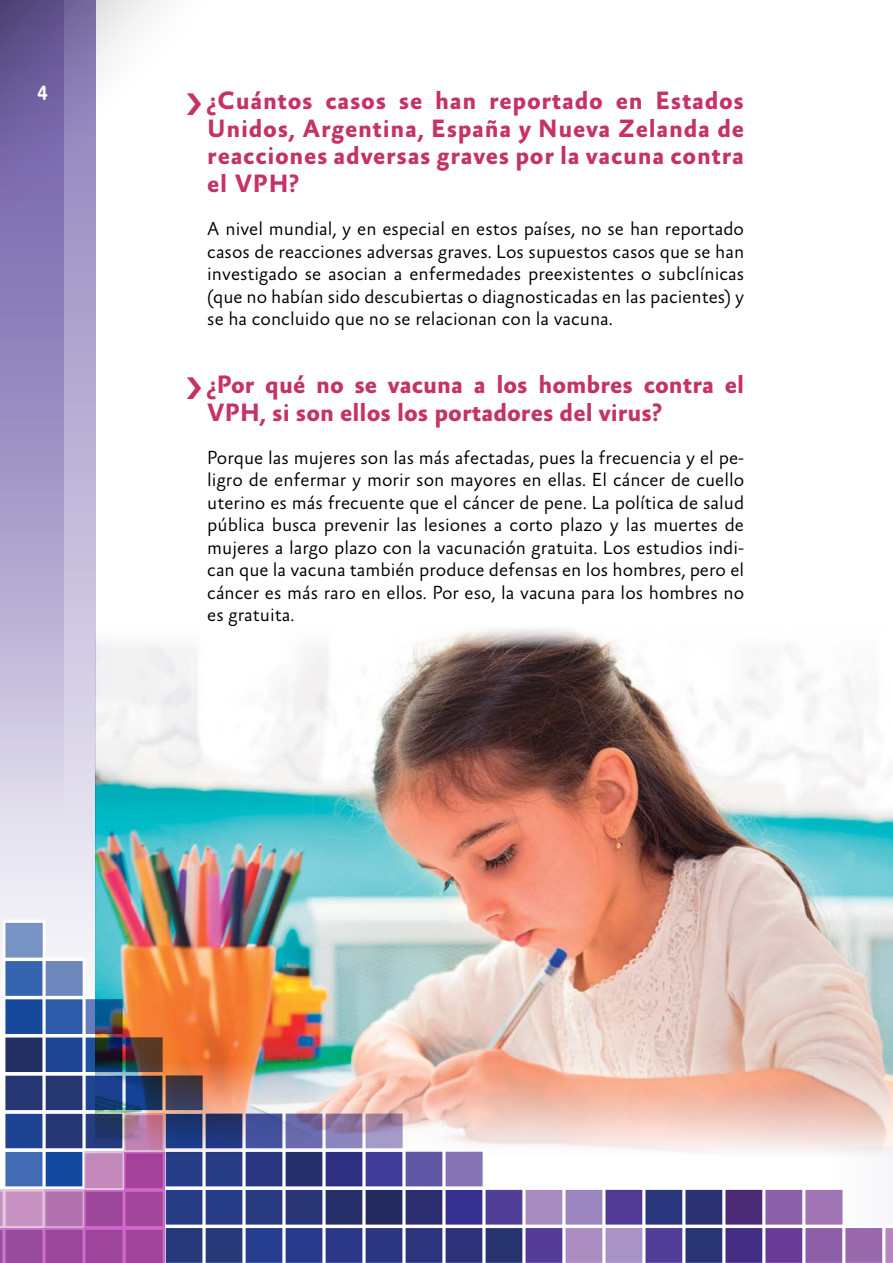
<style>
.page{position:relative;width:893px;height:1263px;background:#fff}
.page>*{position:absolute;margin:0;border:0;box-sizing:border-box;transform-origin:0 0}
.t1{font:700 25.5px/27.8px "Absara Sans";color:#c53267;text-align:justify}
.t2{font:condensed 21px "Cocon";color:#fff}
.t3{font:300 19.2px/22.5px "Absara Sans";color:#000;text-align:justify}
</style>
<div class="page">
<svg style="left:0;top:551px;width:96px;height:369px;background:#d4cfe5"></svg>
<svg style="left:0;top:0;width:161px;height:551px"></svg>
<svg style="left:0;top:920px;width:893px;height:343px"></svg>
<img style="left:96px;top:628px;width:797px;height:528px">
<p class="t2" style="left:37px;top:81px;width:12px">4</p>
<h1 class="t1" style="left:207px;top:88px;width:538px">¿Cuántos casos se han reportado en Estados Unidos, Argentina, España y Nueva Zelanda de reacciones adversas graves por la vacuna contra el VPH?</h1>
<p class="t3" style="left:207px;top:218px;width:538px">A nivel mundial, y en especial en estos países, no se han reportado casos de reacciones adversas graves. Los supuestos casos que se han investigado se asocian a enfermedades preexistentes o subclínicas (que no habían sido descubiertas o diagnosticadas en las pacientes) y se ha concluido que no se relacionan con la vacuna.</p>
<h1 class="t1" style="left:207px;top:372px;width:538px">¿Por qué no se vacuna a los hombres contra el<br>VPH, si son ellos los portadores del virus?</h1>
<p class="t3" style="left:207px;top:447px;width:538px">Porque las mujeres son las más afectadas, pues la frecuencia y el pe&shy;ligro de enfermar y morir son mayores en ellas. El cáncer de cuello uterino es más frecuente que el cáncer de pene. La política de salud pública busca prevenir las lesiones a corto plazo y las muertes de mujeres a largo plazo con la vacunación gratuita. Los estudios indi&shy;can que la vacuna también produce defensas en los hombres, pero el cáncer es más raro en ellos. Por eso, la vacuna para los hombres no es gratuita.</p>
</div>
